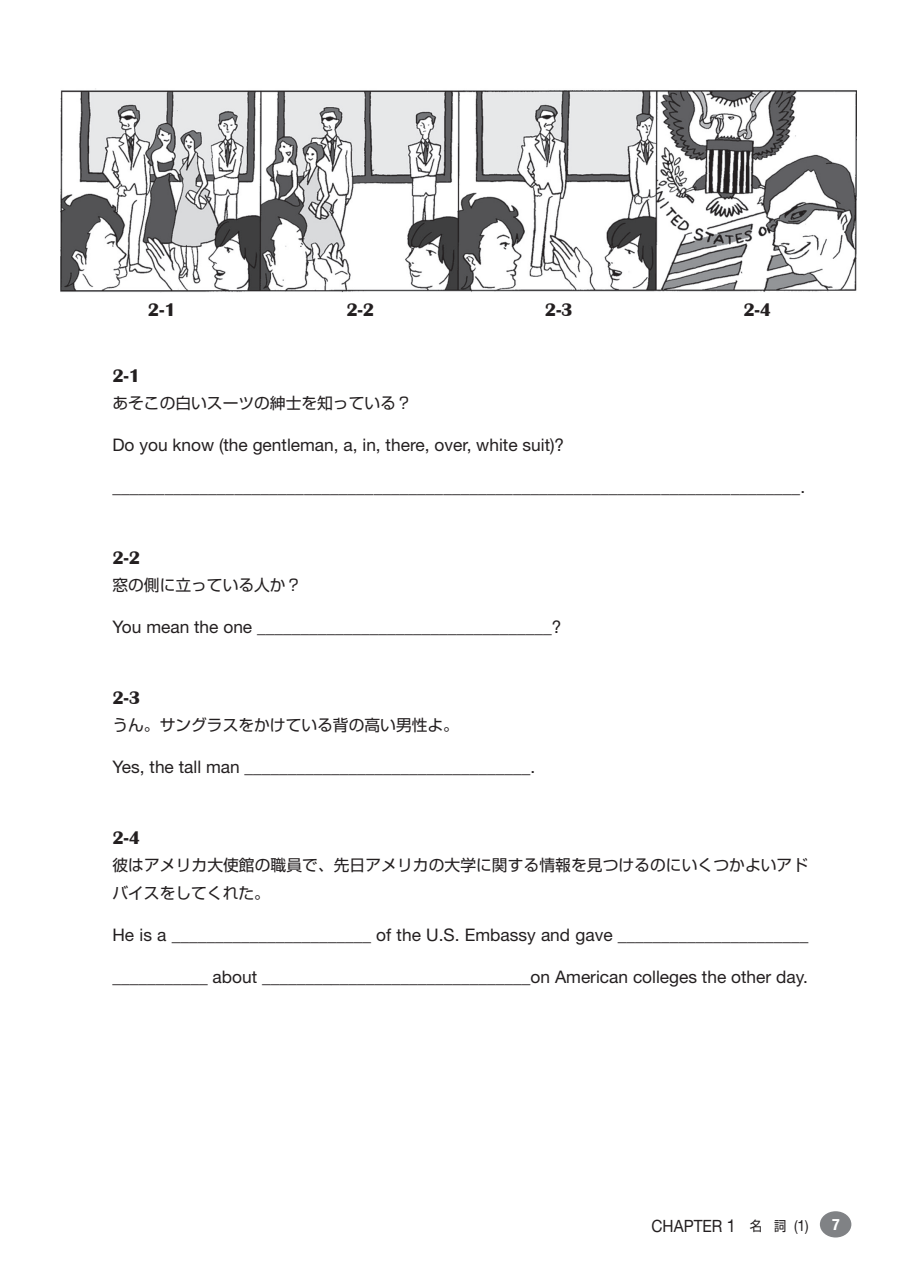
<style>
.page{position:relative;width:903px;height:1275px;background:#fff}
.page>*{position:absolute;margin:0;border:0;box-sizing:border-box;transform-origin:0 0}
.t1{font:700 18.9px "Britannic";color:#231f20}
.t2{font:17.32px "Helvetica Neue";color:#231f20}
.t3{font:16.97px "Helvetica Neue";color:#231f20;scale:.91 1}
.t4{font:15.75px/28px "Shin Go Pro";color:#231f20}
.t5{font:700 condensed 15.75px "Helvetica Neue";color:#fff}
.s1{font-size:17.68px}
.s2{font-family:"Shin Go Pro";font-size:13.47px}
.s3{font-size:14.88px}
.s4{font-size:15.58px}
</style>
<div class="page">
<div style="left:820px;top:1211px;width:31px;height:26px;background:#808285;border-radius:50%"></div>
<img style="left:60px;top:88px;width:797px;height:204px">
<p class="t1" style="left:148px;top:299px;width:29px">2-1</p>
<p class="t1" style="left:346px;top:299px;width:29px">2-2</p>
<p class="t1" style="left:545px;top:299px;width:29px">2-3</p>
<p class="t1" style="left:743px;top:299px;width:29px">2-4</p>
<p class="t1" style="left:112px;top:365px;width:29px">2-1</p>
<p class="t4" style="left:112px;top:387px;width:301px">あそこの白いスーツの紳士を知っている？</p>
<p class="t2" style="left:112px;top:435px;width:453px">Do you know (the gentleman, a, in, there, over, white suit)?</p>
<p class="t2" style="left:112px;top:477px;width:694px">_______________________________________________________________________________.</p>
<p class="t1" style="left:112px;top:547px;width:29px">2-2</p>
<p class="t4" style="left:112px;top:569px;width:190px">窓の側に立っている人か？</p>
<p class="t2" style="left:112px;top:617px;width:450px">You mean the one __________________________________?</p>
<p class="t1" style="left:112px;top:687px;width:29px">2-3</p>
<p class="t4" style="left:112px;top:709px;width:348px">うん。サングラスをかけている背の高い男性よ。</p>
<p class="t2" style="left:112px;top:757px;width:424px">Yes, the tall man _________________________________.</p>
<p class="t1" style="left:112px;top:827px;width:29px">2-4</p>
<p class="t4" style="left:112px;top:849px;width:697px">彼はアメリカ大使館の職員で、先日アメリカの大学に関する情報を見つけるのにいくつかよいアドバイスをしてくれた。</p>
<p class="t2" style="left:112px;top:925px;width:697px">He is a _______________________ of the U.S. Embassy and gave ______________________</p>
<p class="t2" style="left:112px;top:967px;width:697px">___________ about _______________________________on American colleges the other day.</p>
<p class="t3" style="left:651px;top:1215px;width:174px">CHAPTER <span class="s1">1</span> <span class="s2">名　詞</span> <span class="s3">(</span><span class="s4">1</span><span class="s3">)</span></p>
<p class="t5" style="left:832px;top:1215px;width:9px">7</p>
</div>
